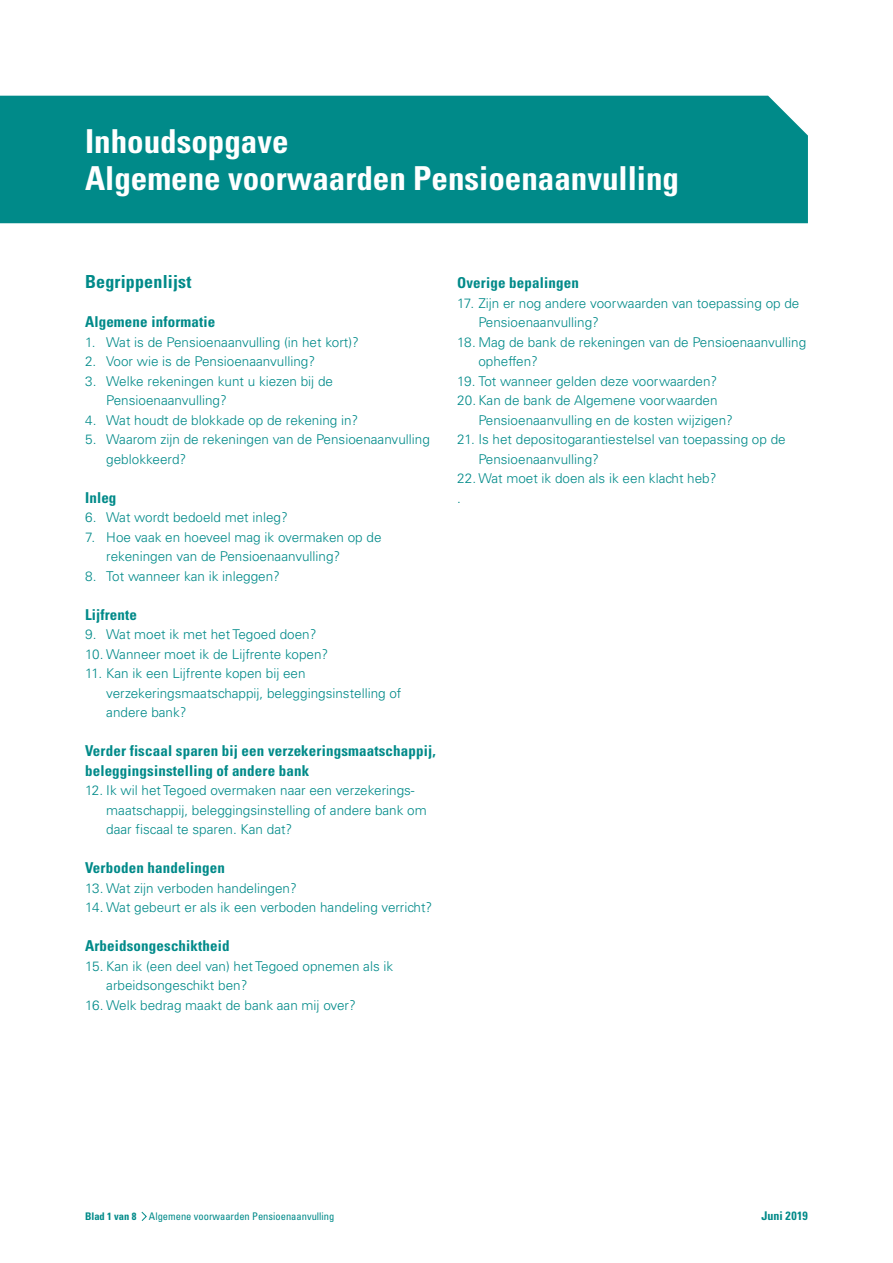
<style>
.page{position:relative;width:893px;height:1263px;background:#fff}
.page>*{position:absolute;margin:0;border:0;box-sizing:border-box;transform-origin:0 0}
.t1{font:700 condensed 33px/37.5px "Univers LT Std";color:#fff}
.t2{font:700 condensed 18px "Univers LT Std";letter-spacing:.01em;color:#008a89}
.t3{font:700 condensed 15px/19.5px "Univers LT Std";letter-spacing:.01em;color:#008a89}
.t4{font:300 13.5px/19.5px "Univers LT Std";color:#008a89}
.t5{font:700 condensed 12px "Univers LT Std";color:#008a89}
.t6{font:condensed 10.5px "Univers LT Std";color:#008a89}
.s1{font-weight:700}
</style>
<div class="page">
<svg style="left:141px;top:1211px;width:6px;height:10px"></svg>
<div style="left:0;top:96px;width:808px;height:127px;background:#008a89"></div>
<h1 class="t1" style="left:85px;top:122px;width:595px">Inhoudsopgave<br>Algemene voorwaarden Pensioenaanvulling</h1>
<h2 class="t2" style="left:85px;top:271px;width:108px">Begrippenlijst</h2>
<p class="t3" style="left:85px;top:312px;width:132px">Algemene informatie</p>
<p class="t4" style="left:85px;top:332px;width:275px">1. Wat is de Pensioenaanvulling (in het kort)?</p>
<p class="t4" style="left:85px;top:351px;width:232px">2. Voor wie is de Pensioenaanvulling?</p>
<p class="t4" style="left:106px;top:371px;width:228px;text-indent:-21px">3. Welke rekeningen kunt u kiezen bij de<br>Pensioenaanvulling?</p>
<p class="t4" style="left:85px;top:410px;width:275px">4. Wat houdt de blokkade op de rekening in?</p>
<p class="t4" style="left:106px;top:429px;width:325px;text-indent:-21px">5. Waarom zijn de rekeningen van de Pensioenaanvulling geblokkeerd?</p>
<p class="t3" style="left:85px;top:487px;width:33px">Inleg</p>
<p class="t4" style="left:85px;top:507px;width:204px">6. Wat wordt bedoeld met inleg?</p>
<p class="t4" style="left:106px;top:527px;width:277px;text-indent:-21px">7. Hoe vaak en hoeveel mag ik overmaken op de rekeningen van de Pensioenaanvulling?</p>
<p class="t4" style="left:85px;top:566px;width:197px">8. Tot wanneer kan ik inleggen?</p>
<p class="t3" style="left:85px;top:604px;width:54px">Lijfrente</p>
<p class="t4" style="left:85px;top:624px;width:233px">9. Wat moet ik met het Tegoed doen?</p>
<p class="t4" style="left:85px;top:644px;width:245px">10. Wanneer moet ik de Lijfrente kopen?</p>
<p class="t4" style="left:106px;top:663px;width:297px;text-indent:-21px">11. Kan ik een Lijfrente kopen bij een verzekeringsmaatschappij, beleggingsinstelling of andere bank?</p>
<p class="t3" style="left:85px;top:741px;width:352px">Verder fiscaal sparen bij een verzekeringsmaatschappij, beleggingsinstelling of andere bank</p>
<p class="t4" style="left:106px;top:780px;width:322px;text-indent:-21px">12. Ik wil het Tegoed overmaken naar een verzekerings&shy;maatschappij, beleggingsinstelling of andere bank om daar fiscaal te sparen. Kan dat?</p>
<p class="t3" style="left:85px;top:858px;width:141px">Verboden handelingen</p>
<p class="t4" style="left:85px;top:878px;width:213px">13. Wat zijn verboden handelingen?</p>
<p class="t4" style="left:85px;top:897px;width:349px">14. Wat gebeurt er als ik een verboden handeling verricht?</p>
<p class="t3" style="left:85px;top:936px;width:146px">Arbeidsongeschiktheid</p>
<p class="t4" style="left:106px;top:956px;width:288px;text-indent:-21px">15. Kan ik (een deel van) het Tegoed opnemen als ik arbeidsongeschikt ben?</p>
<p class="t4" style="left:85px;top:995px;width:272px">16. Welk bedrag maakt de bank aan mij over?</p>
<p class="t3" style="left:457px;top:273px;width:123px">Overige bepalingen</p>
<p class="t4" style="left:478px;top:293px;width:323px;text-indent:-21px">17. Zijn er nog andere voorwaarden van toepassing op de<br>Pensioenaanvulling?</p>
<p class="t4" style="left:478px;top:332px;width:329px;text-indent:-21px">18. Mag de bank de rekeningen van de Pensioenaanvulling opheffen?</p>
<p class="t4" style="left:457px;top:371px;width:262px">19. Tot wanneer gelden deze voorwaarden?</p>
<p class="t4" style="left:478px;top:390px;width:256px;text-indent:-21px">20. Kan de bank de Algemene voorwaarden<br>Pensioenaanvulling en de kosten wijzigen?</p>
<p class="t4" style="left:478px;top:429px;width:309px;text-indent:-21px">21. Is het depositogarantiestelsel van toepassing op de<br>Pensioenaanvulling?</p>
<p class="t4" style="left:457px;top:468px;width:261px">22. Wat moet ik doen als ik een klacht heb? .</p>
<p class="t6" style="left:85px;top:1209px;width:251px"><span class="s1">Blad 1 van 8</span> Algemene voorwaarden Pensioenaanvulling</p>
<p class="t5" style="left:761px;top:1208px;width:48px">Juni 2019</p>
</div>
